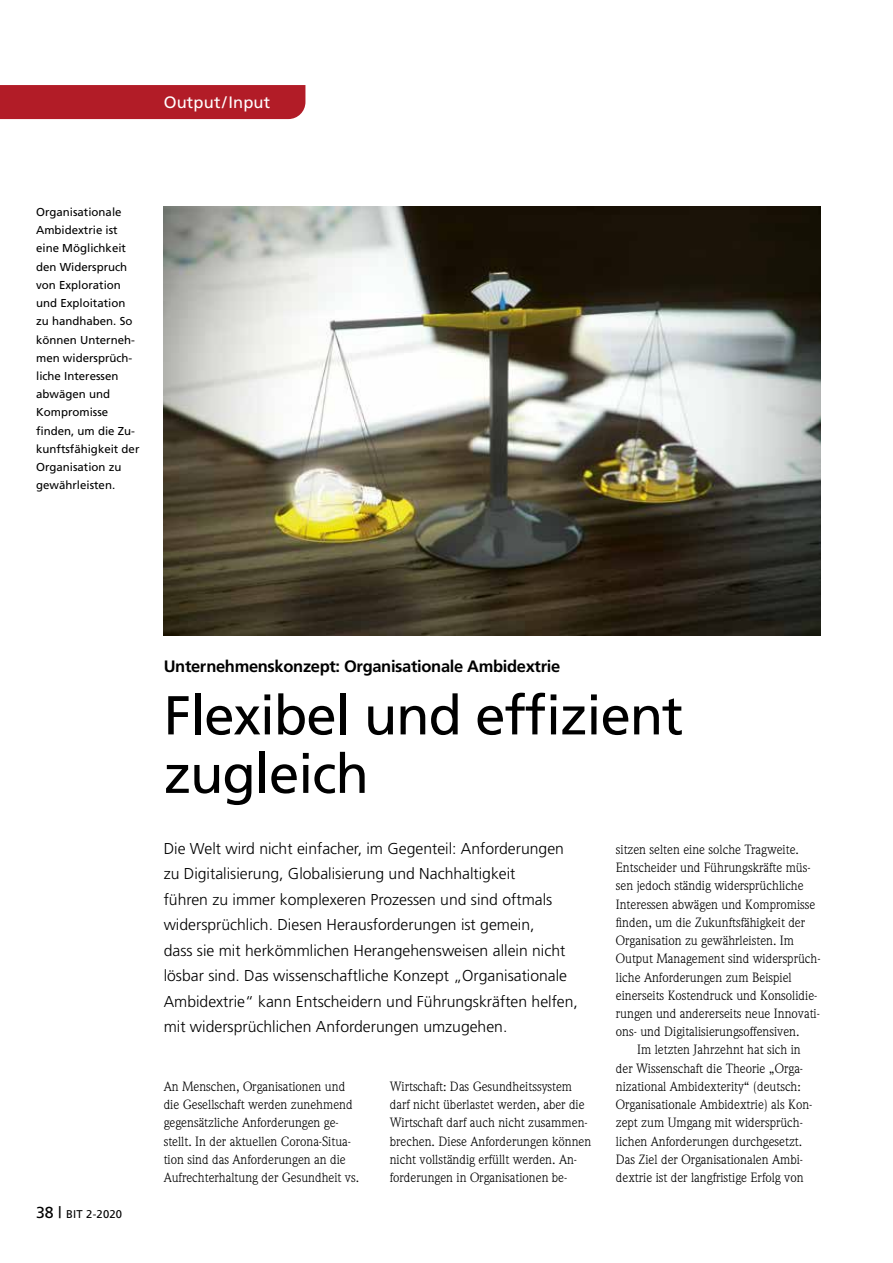
<style>
.page{position:relative;width:893px;height:1263px;background:#fff}
.page>*{position:absolute;margin:0;border:0;box-sizing:border-box;transform-origin:0 0}
.t1{font:54.75px/58.5px "Frutiger";letter-spacing:-.02em;color:#000}
.t2{font:700 16.5px "Frutiger";letter-spacing:-.02em;color:#000}
.t3{font:16.5px "Frutiger";letter-spacing:.01em;color:#fff}
.t4{font:300 15.75px/25.5px "Frutiger";color:#000}
.t5{font:13.2px/18.3px "Weidemann";color:#000}
.t6{font:11.55px/18.1px "Frutiger";color:#000}
.t7{font:11.25px "Frutiger";letter-spacing:.015em;color:#000}
.s1{font-size:15.9px}
</style>
<div class="page">
<div style="left:0;top:85px;width:305px;height:34px;background:#b21c27"></div>
<img style="left:164px;top:206px;width:657px;height:429px">
<p class="t3" style="left:164px;top:92px;width:108px">Output/Input</p>
<p class="t6" style="left:36px;top:203px;width:105px">Organisationale<br>Ambidextrie ist eine Möglichkeit den Widerspruch von Exploration und Exploitation zu handhaben. So können Unterneh&shy;men widersprüch&shy;liche Interessen abwägen und<br>Kompromisse finden, um die Zu&shy;kunftsfähigkeit der<br>Organisation zu gewährleisten.</p>
<p class="t7" style="left:36px;top:1208px;width:87px"><span class="s1">38 |</span> BIT 2-2020</p>
<p class="t2" style="left:164px;top:656px;width:398px">Unternehmenskonzept: Organisationale Ambidextrie</p>
<h1 class="t1" style="left:164px;top:686px;width:521px">Flexibel und effizient zugleich</h1>
<p class="t4" style="left:164px;top:836px;width:416px">Die Welt wird nicht einfacher, im Gegenteil: Anforderungen zu Digitalisierung, Globalisierung und Nachhaltigkeit<br>führen zu immer komplexeren Prozessen und sind oftmals widersprüchlich. Diesen Herausforderungen ist gemein,<br>dass sie mit herkömmlichen Herangehensweisen allein nicht lösbar sind. Das wissenschaftliche Konzept „Organisationale Ambidextrie“ kann Entscheidern und Führungskräften helfen, mit widersprüchlichen Anforderungen umzugehen.</p>
<p class="t5" style="left:616px;top:840px;width:206px">sitzen selten eine solche Tragweite.<br>Entscheider und Führungskräfte müs&shy;sen jedoch ständig widersprüchliche Interessen abwägen und Kompromisse finden, um die Zukunftsfähigkeit der Organisation zu gewährleisten. Im Output Management sind widersprüch&shy;liche Anforderungen zum Beispiel einerseits Kostendruck und Konsolidie&shy;rungen und andererseits neue Innovati&shy;ons- und Digitalisierungsoffensiven.</p>
<p class="t5" style="left:616px;top:1041px;width:198px;text-indent:21px">Im letzten Jahrzehnt hat sich in der Wissenschaft die Theorie „Orga&shy;nizational Ambidexterity“ (deutsch:<br>Organisationale Ambidextrie) als Kon&shy;zept zum Umgang mit widersprüch&shy;lichen Anforderungen durchgesetzt.<br>Das Ziel der Organisationalen Ambi&shy;dextrie ist der langfristige Erfolg von</p>
<p class="t5" style="left:164px;top:1077px;width:197px">An Menschen, Organisationen und die Gesellschaft werden zunehmend gegensätzliche Anforderungen ge&shy;stellt. In der aktuellen Corona-Situa&shy;tion sind das Anforderungen an die Aufrechterhaltung der Gesundheit vs.</p>
<p class="t5" style="left:390px;top:1077px;width:203px">Wirtschaft: Das Gesundheitssystem darf nicht überlastet werden, aber die Wirtschaft darf auch nicht zusammen&shy;brechen. Diese Anforderungen können nicht vollständig erfüllt werden. An&shy;forderungen in Organisationen be-</p>
</div>
